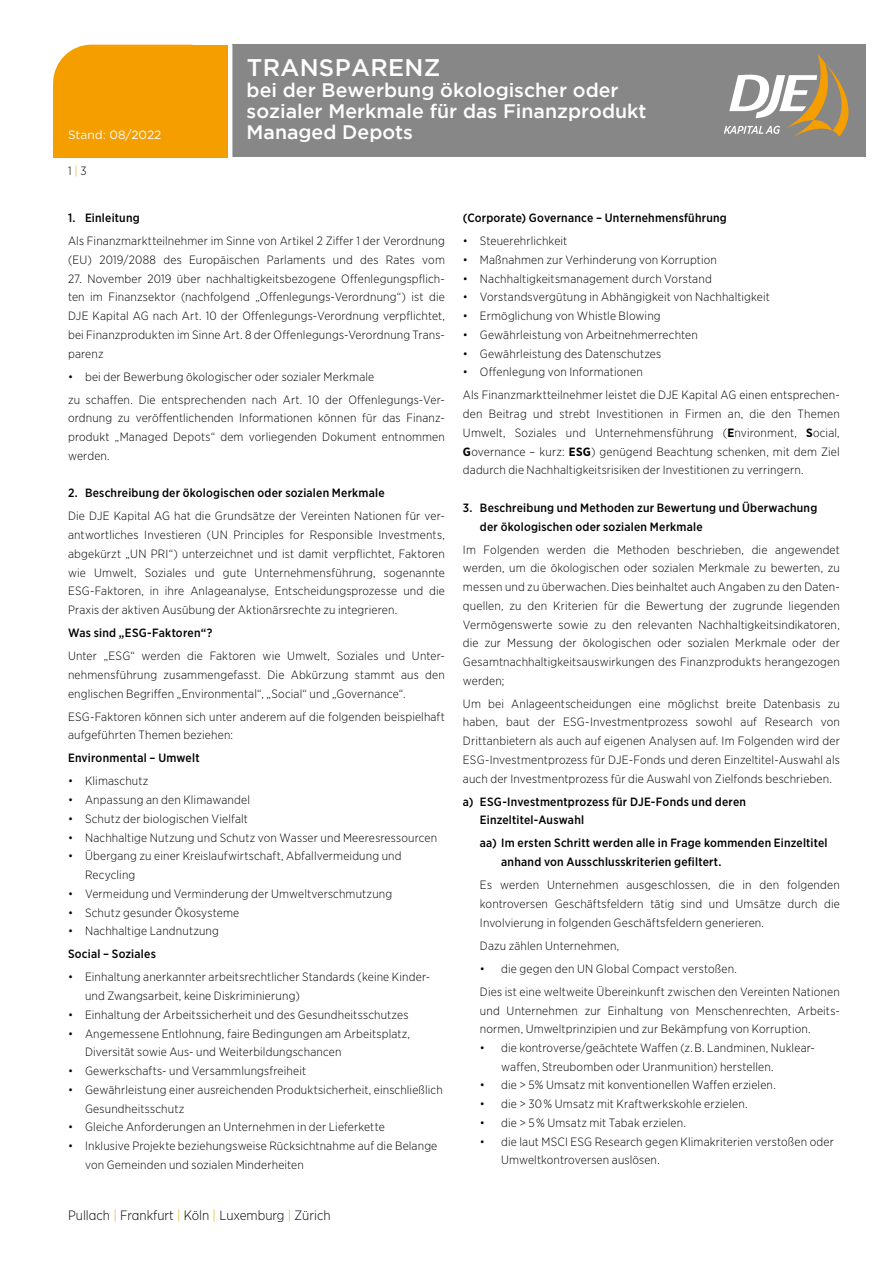
<style>
.page{position:relative;width:893px;height:1263px;background:#fff}
.page>*{position:absolute;margin:0;border:0;box-sizing:border-box;transform-origin:0 0}
.t1{font:500 24px "Gotham";letter-spacing:.015em;color:#fff}
.t2{font:500 19.5px/21px "Gotham";color:#fff}
.t3{font:300 13.5px "Gotham Narrow";color:#000}
.t4{font:300 12px/18.8px "Gotham Narrow";letter-spacing:.015em;color:#000}
.t5{font:500 12px/18.8px "Gotham Narrow";letter-spacing:.02em;color:#000}
.t6{font:12px "Gotham";color:#fff}
.s1{color:#f59e00}
.s2{font-weight:700}
</style>
<div class="page">
<div style="left:232px;top:45px;width:633px;height:112px;background:#878787"></div>
<div style="left:53px;top:45px;width:174px;height:110px;background:#f59e00;border-radius:38px"></div>
<div style="left:149px;top:45px;width:79px;height:111px;background:#f59e00"></div>
<div style="left:54px;top:85px;width:174px;height:71px;background:#f59e00"></div>
<svg style="left:724px;top:54px;width:124px;height:83px"></svg>
<p class="t6" style="left:68px;top:127px;width:95px">Stand: 08/2022</p>
<p class="t4" style="left:68px;top:162px;width:20px">1 <span class="s1">|</span> 3</p>
<h1 class="t1" style="left:247px;top:54px;width:195px">TRANSPARENZ</h1>
<h2 class="t2" style="left:247px;top:79px;width:401px">bei der Bewerbung ökologischer oder sozialer Merkmale für das Finanzprodukt<br>Managed Depots</h2>
<p class="t5" style="left:68px;top:208px;width:73px">1. Einleitung</p>
<p class="t4" style="left:68px;top:231px;width:378px">Als Finanzmarktteilnehmer im Sinne von Artikel 2 Ziffer 1 der Verordnung (EU) 2019/2088 des Europäischen Parlaments und des Rates vom</p>
<p class="t4" style="left:68px;top:269px;width:378px;text-align:justify">27. November 2019 über nachhaltigkeitsbezogene Offenlegungspflich&shy;ten im Finanzsektor (nachfolgend „Offenlegungs-Verordnung“) ist die DJE Kapital AG nach Art. 10 der Offenlegungs-Verordnung verpflichtet, bei Finanzprodukten im Sinne Art. 8 der Offenlegungs-Verordnung Trans&shy;parenz</p>
<p class="t4" style="left:68px;top:365px;width:378px;line-height:23px">• bei der Bewerbung ökologischer oder sozialer Merkmale<br>zu schaffen. Die entsprechenden nach Art. 10 der Offenlegungs-Ver-</p>
<p class="t4" style="left:68px;top:409px;width:378px;text-align:justify">ordnung zu veröffentlichenden Informationen können für das Finanz&shy;produkt „Managed Depots“ dem vorliegenden Dokument entnommen werden.</p>
<p class="t5" style="left:68px;top:484px;width:318px">2. Beschreibung der ökologischen oder sozialen Merkmale</p>
<p class="t4" style="left:68px;top:507px;width:378px;text-align:justify">Die DJE Kapital AG hat die Grundsätze der Vereinten Nationen für ver&shy;antwortliches Investieren (UN Principles for Responsible Investments, abgekürzt „UN PRI“) unterzeichnet und ist damit verpflichtet, Faktoren wie Umwelt, Soziales und gute Unternehmensführung, sogenannte ESG-Faktoren, in ihre Anlageanalyse, Entscheidungsprozesse und die Praxis der aktiven Ausübung der Aktionärsrechte zu integrieren.</p>
<p class="t5" style="left:68px;top:623px;width:146px">Was sind „ESG-Faktoren“?</p>
<p class="t4" style="left:68px;top:646px;width:378px;text-align:justify">Unter „ESG“ werden die Faktoren wie Umwelt, Soziales und Unter&shy;nehmensführung zusammengefasst. Die Abkürzung stammt aus den englischen Begriffen „Environmental“, „Social“ und „Governance“.</p>
<p class="t4" style="left:68px;top:707px;width:378px">ESG-Faktoren können sich unter anderem auf die folgenden beispielhaft aufgeführten Themen beziehen:</p>
<p class="t5" style="left:68px;top:749px;width:133px">Environmental – Umwelt</p>
<p class="t4" style="left:68px;top:772px;width:82px">• Klimaschutz</p>
<p class="t4" style="left:68px;top:790px;width:183px">• Anpassung an den Klimawandel</p>
<p class="t4" style="left:68px;top:809px;width:181px">• Schutz der biologischen Vielfalt</p>
<p class="t4" style="left:68px;top:828px;width:371px">• Nachhaltige Nutzung und Schutz von Wasser und Meeresressourcen</p>
<p class="t4" style="left:85px;top:846px;width:318px;text-indent:-17px">• Übergang zu einer Kreislaufwirtschaft, Abfallvermeidung und<br>Recycling</p>
<p class="t4" style="left:68px;top:884px;width:326px">• Vermeidung und Verminderung der Umweltverschmutzung</p>
<p class="t4" style="left:68px;top:903px;width:173px">• Schutz gesunder Ökosysteme</p>
<p class="t4" style="left:68px;top:921px;width:152px">• Nachhaltige Landnutzung</p>
<p class="t5" style="left:68px;top:945px;width:89px">Social – Soziales</p>
<p class="t4" style="left:85px;top:967px;width:347px;text-indent:-17px">• Einhaltung anerkannter arbeitsrechtlicher Standards (keine Kinder&shy;und Zwangsarbeit, keine Diskriminierung)</p>
<p class="t4" style="left:68px;top:1005px;width:342px">• Einhaltung der Arbeitssicherheit und des Gesundheitsschutzes</p>
<p class="t4" style="left:85px;top:1024px;width:327px;text-indent:-17px">• Angemessene Entlohnung, faire Bedingungen am Arbeitsplatz,<br>Diversität sowie Aus- und Weiterbildungschancen</p>
<p class="t4" style="left:68px;top:1061px;width:240px">• Gewerkschafts- und Versammlungsfreiheit</p>
<p class="t4" style="left:85px;top:1080px;width:359px;text-indent:-17px">• Gewährleistung einer ausreichenden Produktsicherheit, einschließlich<br>Gesundheitsschutz</p>
<p class="t4" style="left:68px;top:1117px;width:318px">• Gleiche Anforderungen an Unternehmen in der Lieferkette</p>
<p class="t4" style="left:85px;top:1136px;width:354px;text-indent:-17px">• Inklusive Projekte beziehungsweise Rücksichtnahme auf die Belange von Gemeinden und sozialen Minderheiten</p>
<p class="t3" style="left:68px;top:1206px;width:264px">Pullach <span class="s1">|</span> Frankfurt <span class="s1">|</span> Köln <span class="s1">|</span> Luxemburg <span class="s1">|</span> Zürich</p>
<p class="t5" style="left:463px;top:208px;width:265px">(Corporate) Governance – Unternehmensführung</p>
<p class="t4" style="left:463px;top:231px;width:106px">• Steuerehrlichkeit</p>
<p class="t4" style="left:463px;top:250px;width:255px">• Maßnahmen zur Verhinderung von Korruption</p>
<p class="t4" style="left:463px;top:269px;width:250px">• Nachhaltigkeitsmanagement durch Vorstand</p>
<p class="t4" style="left:463px;top:287px;width:308px">• Vorstandsvergütung in Abhängigkeit von Nachhaltigkeit</p>
<p class="t4" style="left:463px;top:306px;width:199px">• Ermöglichung von Whistle Blowing</p>
<p class="t4" style="left:463px;top:325px;width:236px">• Gewährleistung von Arbeitnehmerrechten</p>
<p class="t4" style="left:463px;top:344px;width:200px">• Gewährleistung des Datenschutzes</p>
<p class="t4" style="left:463px;top:360px;width:378px;line-height:23px">• Offenlegung von Informationen<br>Als Finanzmarktteilnehmer leistet die DJE Kapital AG einen entsprechen-</p>
<p class="t4" style="left:463px;top:404px;width:378px;text-align:justify">den Beitrag und strebt Investitionen in Firmen an, die den Themen Umwelt, Soziales und Unternehmensführung (<span class="s2">E</span>nvironment, <span class="s2">S</span>ocial, <span class="s2">G</span>overnance – kurz: <span class="s2">ESG</span>) genügend Beachtung schenken, mit dem Ziel dadurch die Nachhaltigkeitsrisiken der Investitionen zu verringern.</p>
<p class="t5" style="left:480px;top:498px;width:339px;text-indent:-17px">3. Beschreibung und Methoden zur Bewertung und Überwachung der ökologischen oder sozialen Merkmale</p>
<p class="t4" style="left:463px;top:540px;width:378px;text-align:justify">Im Folgenden werden die Methoden beschrieben, die angewendet werden, um die ökologischen oder sozialen Merkmale zu bewerten, zu messen und zu überwachen. Dies beinhaltet auch Angaben zu den Daten&shy;quellen, zu den Kriterien für die Bewertung der zugrunde liegenden Vermögenswerte sowie zu den relevanten Nachhaltigkeitsindikatoren, die zur Messung der ökologischen oder sozialen Merkmale oder der Gesamtnachhaltigkeitsauswirkungen des Finanzprodukts herangezogen werden;</p>
<p class="t4" style="left:463px;top:694px;width:378px;text-align:justify">Um bei Anlageentscheidungen eine möglichst breite Datenbasis zu haben, baut der ESG-Investmentprozess sowohl auf Research von Drittanbietern als auch auf eigenen Analysen auf. Im Folgenden wird der ESG-Investmentprozess für DJE-Fonds und deren Einzeltitel-Auswahl als auch der Investmentprozess für die Auswahl von Zielfonds beschrieben.</p>
<p class="t5" style="left:480px;top:792px;width:268px;text-indent:-17px">a) ESG-Investmentprozess für DJE-Fonds und deren<br>Einzeltitel-Auswahl</p>
<p class="t5" style="left:501px;top:834px;width:328px;text-indent:-21px">aa) Im ersten Schritt werden alle in Frage kommenden Einzeltitel anhand von Ausschlusskriterien gefiltert.</p>
<p class="t4" style="left:480px;top:875px;width:361px;text-align:justify">Es werden Unternehmen ausgeschlossen, die in den folgenden kontroversen Geschäftsfeldern tätig sind und Umsätze durch die Involvierung in folgenden Geschäftsfeldern generieren.</p>
<p class="t4" style="left:480px;top:936px;width:141px">Dazu zählen Unternehmen,</p>
<p class="t4" style="left:480px;top:957px;width:361px;line-height:23px">• die gegen den UN Global Compact verstoßen.<br>Dies ist eine weltweite Übereinkunft zwischen den Vereinten Nationen</p>
<p class="t4" style="left:480px;top:1000px;width:361px">und Unternehmen zur Einhaltung von Menschenrechten, Arbeits&shy;normen, Umweltprinzipien und zur Bekämpfung von Korruption.</p>
<p class="t4" style="left:501px;top:1038px;width:315px;text-indent:-21px">• die kontroverse/geächtete Waffen (z. B. Landminen, Nuklear&shy;waffen, Streubomben oder Uranmunition) herstellen.</p>
<p class="t4" style="left:480px;top:1075px;width:297px">• die &gt; 5% Umsatz mit konventionellen Waffen erzielen.</p>
<p class="t4" style="left:480px;top:1094px;width:269px">• die &gt; 30 % Umsatz mit Kraftwerkskohle erzielen.</p>
<p class="t4" style="left:480px;top:1113px;width:207px">• die &gt; 5 % Umsatz mit Tabak erzielen.</p>
<p class="t4" style="left:501px;top:1132px;width:334px;text-indent:-21px">• die laut MSCI ESG Research gegen Klimakriterien verstoßen oder<br>Umweltkontroversen auslösen.</p>
</div>
